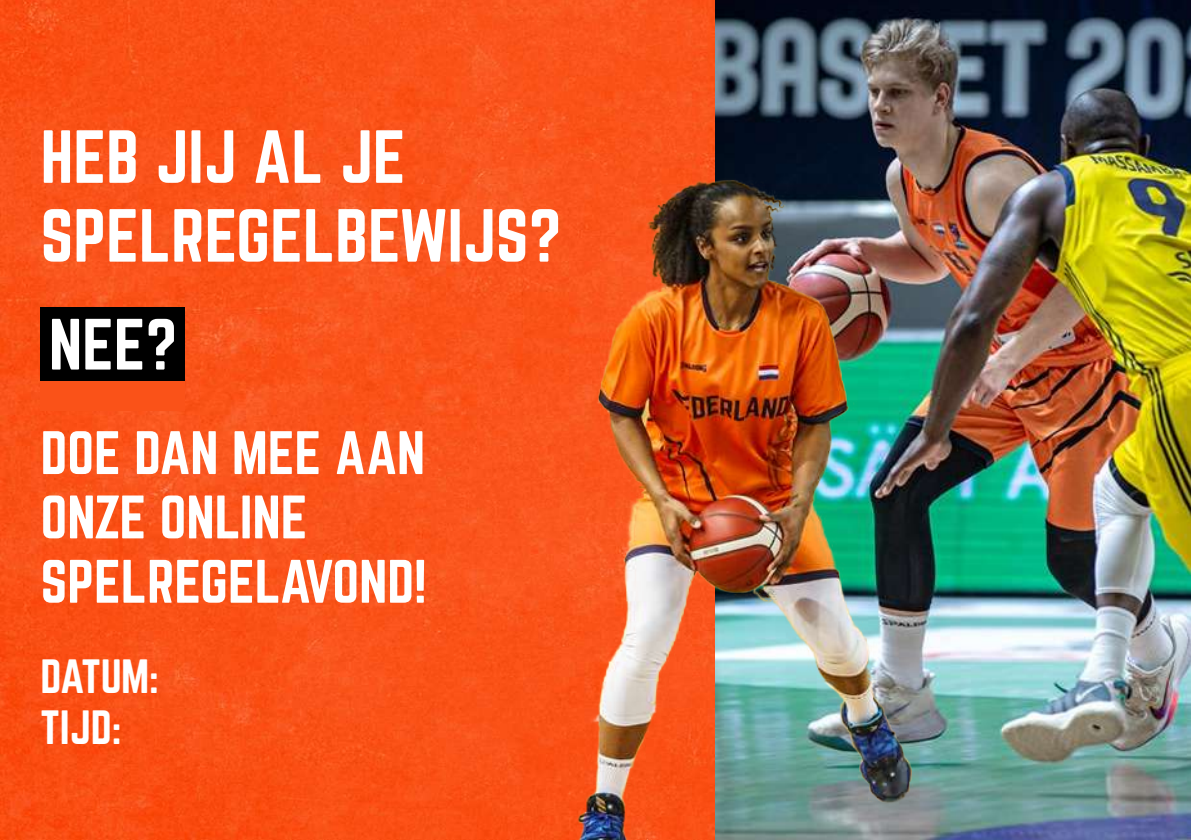
<style>
.page{position:relative;width:1191px;height:840px;background:#fff}
.page>*{position:absolute;margin:0;border:0;box-sizing:border-box;transform-origin:0 0}
.t1{font:65.6px/78.8px "Norwester";color:#fff}
.t2{font:63.4px "Norwester";color:#fff}
.t3{font:53.6px/64.2px "Norwester";color:#fff}
.t4{font:42px/50.4px "Norwester";color:#fff}
</style>
<div class="page">
<img style="left:0;top:0;width:715px;height:839px">
<img style="left:715px;top:0;width:476px;height:839px">
<div style="left:40px;top:336px;width:145px;height:74px;background:#fa5218"></div>
<div style="left:40px;top:307px;width:145px;height:74px;background:#000"></div>
<img style="left:526px;top:100px;width:430px;height:739px">
<p class="t1" style="left:40px;top:120px;width:522px">HEB JIJ AL JE<br>SPELREGELBEWIJS?</p>
<p class="t2" style="left:49px;top:314px;width:130px">NEE?</p>
<p class="t3" style="left:40px;top:422px;width:388px">DOE DAN MEE AAN<br>ONZE ONLINE<br>SPELREGELAVOND!</p>
<p class="t4" style="left:40px;top:652px;width:120px">DATUM:<br>TIJD:</p>
</div>
